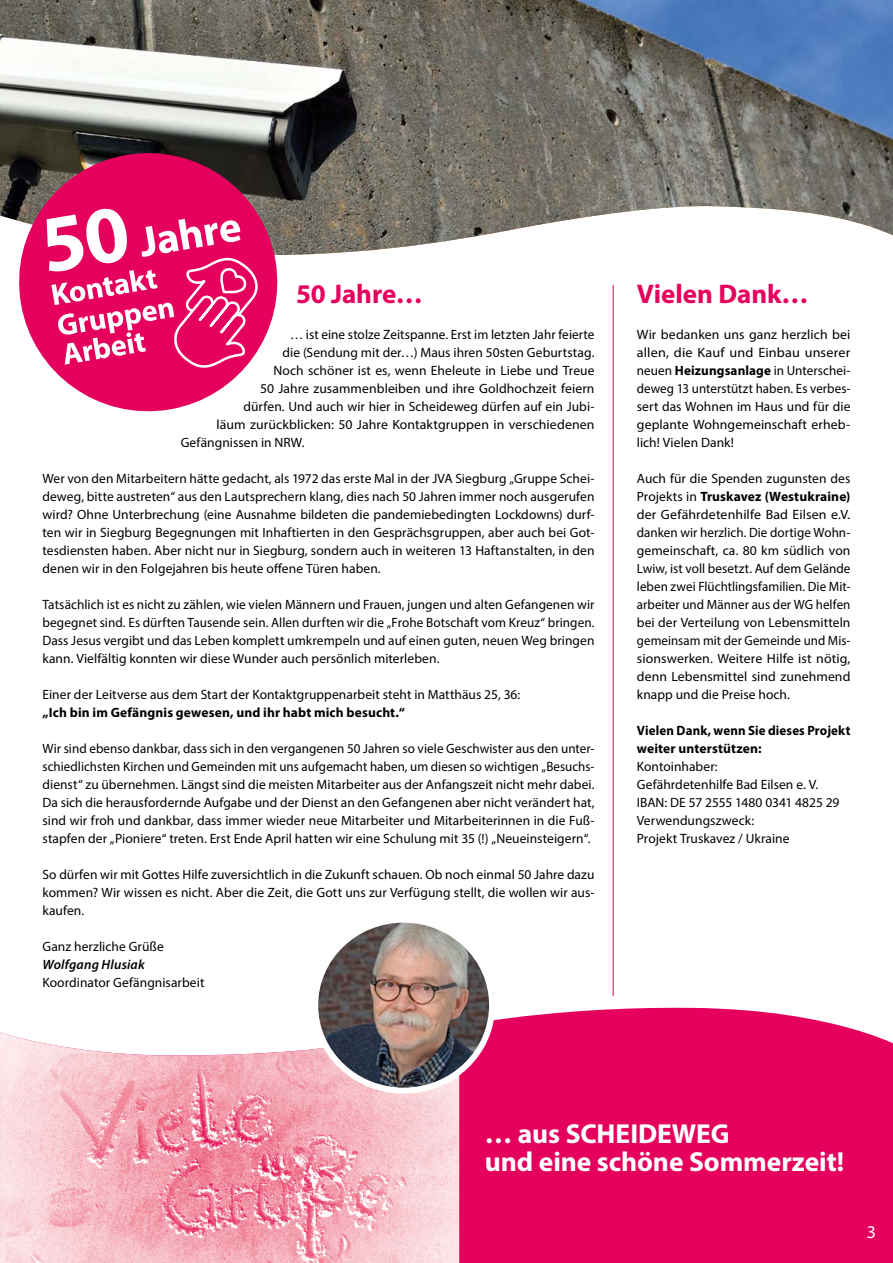
<style>
.page{position:relative;width:893px;height:1263px;background:#fff}
.page>*{position:absolute;margin:0;border:0;box-sizing:border-box;transform-origin:0 0}
.t1{font:700 27.6px/27.6px "Myriad Pro";letter-spacing:-.005em;color:#fff}
.t2{font:700 27px "Myriad Pro";letter-spacing:-.005em;color:#e6005d}
.t3{font:18px "Myriad Pro";color:#fff}
.t4{font:13.5px/18px "Myriad Pro";letter-spacing:.005em;color:#000;text-align:justify}
.t5{font:700 13.5px/18px "Myriad Pro";letter-spacing:.01em;color:#000;scale:.96 1}
.t6{font:700 13.5px "Myriad Pro";letter-spacing:.01em;color:#000}
.t7{font:italic 600 13.5px "Myriad Pro";letter-spacing:.015em;color:#000}
.s1{font-weight:700}
</style>
<div class="page">
<hr style="left:613px;top:285px;width:1px;height:711px;background:#e6005d">
<img style="left:0;top:0;width:893px;height:255px">
<div style="left:459px;top:1007px;width:434px;height:256px;background:#e6005d"></div>
<img style="left:1px;top:1033px;width:458px;height:230px">
<svg style="left:0;top:1032px;width:1px;height:231px"></svg>
<svg style="left:9px;top:143px;width:278px;height:269px"></svg>
<svg style="left:47px;top:207px;width:216px;height:165px"></svg>
<img style="left:315px;top:924px;width:177px;height:166px">
<div style="left:312px;top:917px;width:183px;height:176px;border:6px solid #fff;border-radius:50%"></div>
<h2 class="t2" style="left:296px;top:276px;width:128px">50 Jahre…</h2>
<p class="t4" style="left:290px;top:325px;width:306px">… ist eine stolze Zeitspanne. Erst im letzten Jahr feierte</p>
<p class="t4" style="left:283px;top:343px;width:313px">die (Sendung mit der…) Maus ihren 50sten Geburtstag.</p>
<p class="t4" style="left:274px;top:361px;width:322px">Noch schöner ist es, wenn Eheleute in Liebe und Treue</p>
<p class="t4" style="left:260px;top:379px;width:336px">50 Jahre zusammenbleiben und ihre Goldhochzeit feiern</p>
<p class="t4" style="left:244px;top:397px;width:352px">dürfen. Und auch wir hier in Scheideweg dürfen auf ein Jubi-</p>
<p class="t4" style="left:217px;top:415px;width:379px">läum zurückblicken: 50 Jahre Kontaktgruppen in verschiedenen</p>
<p class="t4" style="left:181px;top:433px;width:125px">Gefängnissen in NRW.</p>
<p class="t4" style="left:43px;top:469px;width:554px">Wer von den Mitarbeitern hätte gedacht, als 1972 das erste Mal in der JVA Siegburg „Gruppe Schei&shy;deweg, bitte austreten“ aus den Lautsprechern klang, dies nach 50 Jahren immer noch ausgerufen wird? Ohne Unterbrechung (eine Ausnahme bildeten die pandemiebedingten Lockdowns) durf&shy;ten wir in Siegburg Begegnungen mit Inhaftierten in den Gesprächsgruppen, aber auch bei Got&shy;tesdiensten haben. Aber nicht nur in Siegburg, sondern auch in weiteren 13 Haftanstalten, in den denen wir in den Folgejahren bis heute offene Türen haben.</p>
<p class="t4" style="left:43px;top:595px;width:553px">Tatsächlich ist es nicht zu zählen, wie vielen Männern und Frauen, jungen und alten Gefangenen wir begegnet sind. Es dürften Tausende sein. Allen durften wir die „Frohe Botschaft vom Kreuz“ bringen.<br>Dass Jesus vergibt und das Leben komplett umkrempeln und auf einen guten, neuen Weg bringen kann. Vielfältig konnten wir diese Wunder auch persönlich miterleben.</p>
<p class="t4" style="left:43px;top:685px;width:479px">Einer der Leitverse aus dem Start der Kontaktgruppenarbeit steht in Matthäus 25, 36:</p>
<p class="t6" style="left:43px;top:704px;width:364px">„Ich bin im Gefängnis gewesen, und ihr habt mich besucht.“</p>
<p class="t4" style="left:43px;top:739px;width:554px">Wir sind ebenso dankbar, dass sich in den vergangenen 50 Jahren so viele Geschwister aus den unter&shy;schiedlichsten Kirchen und Gemeinden mit uns aufgemacht haben, um diesen so wichtigen „Besuchs&shy;dienst“ zu übernehmen. Längst sind die meisten Mitarbeiter aus der Anfangszeit nicht mehr dabei.<br>Da sich die herausfordernde Aufgabe und der Dienst an den Gefangenen aber nicht verändert hat, sind wir froh und dankbar, dass immer wieder neue Mitarbeiter und Mitarbeiterinnen in die Fuß&shy;stapfen der „Pioniere“ treten. Erst Ende April hatten wir eine Schulung mit 35 (!) „Neueinsteigern“.</p>
<p class="t4" style="left:43px;top:865px;width:554px">So dürfen wir mit Gottes Hilfe zuversichtlich in die Zukunft schauen. Ob noch einmal 50 Jahre dazu kommen? Wir wissen es nicht. Aber die Zeit, die Gott uns zur Verfügung stellt, die wollen wir aus&shy;kaufen.</p>
<p class="t4" style="left:43px;top:937px;width:123px">Ganz herzliche Grüße</p>
<p class="t7" style="left:43px;top:956px;width:104px">Wolfgang Hlusiak</p>
<p class="t4" style="left:43px;top:973px;width:163px">Koordinator Gefängnisarbeit</p>
<h2 class="t2" style="left:637px;top:276px;width:173px">Vielen Dank…</h2>
<p class="t4" style="left:637px;top:325px;width:215px">Wir bedanken uns ganz herzlich bei allen, die Kauf und Einbau unserer neuen <span class="s1">Heizungsanlage</span> in Unterschei&shy;deweg 13 unterstützt haben. Es verbes&shy;sert das Wohnen im Haus und für die geplante Wohngemeinschaft erheb&shy;lich! Vielen Dank!</p>
<p class="t4" style="left:637px;top:469px;width:215px">Auch für die Spenden zugunsten des Projekts in <span class="s1">Truskavez (Westukraine) </span>der Gefährdetenhilfe Bad Eilsen e.V. danken wir herzlich. Die dortige Wohn&shy;gemeinschaft, ca. 80 km südlich von Lwiw, ist voll besetzt. Auf dem Gelände leben zwei Flüchtlingsfamilien. Die Mit&shy;arbeiter und Männer aus der WG helfen bei der Verteilung von Lebensmitteln gemeinsam mit der Gemeinde und Mis&shy;sionswerken. Weitere Hilfe ist nötig, denn Lebensmittel sind zunehmend knapp und die Preise hoch.</p>
<p class="t5" style="left:637px;top:721px;width:224px">Vielen Dank, wenn Sie dieses Projekt weiter unterstützen:</p>
<p class="t4" style="left:637px;top:757px;width:204px;text-align:left">Kontoinhaber:<br>Gefährdetenhilfe Bad Eilsen e. V.<br>IBAN: DE 57 2555 1480 0341 4825 29<br>Verwendungszweck:<br>Projekt Truskavez / Ukraine</p>
<h1 class="t1" style="left:485px;top:1119px;width:361px">… aus SCHEIDEWEG<br>und eine schöne Sommerzeit!</h1>
<h3 class="t3" style="left:867px;top:1221px;width:11px">3</h3>
</div>
